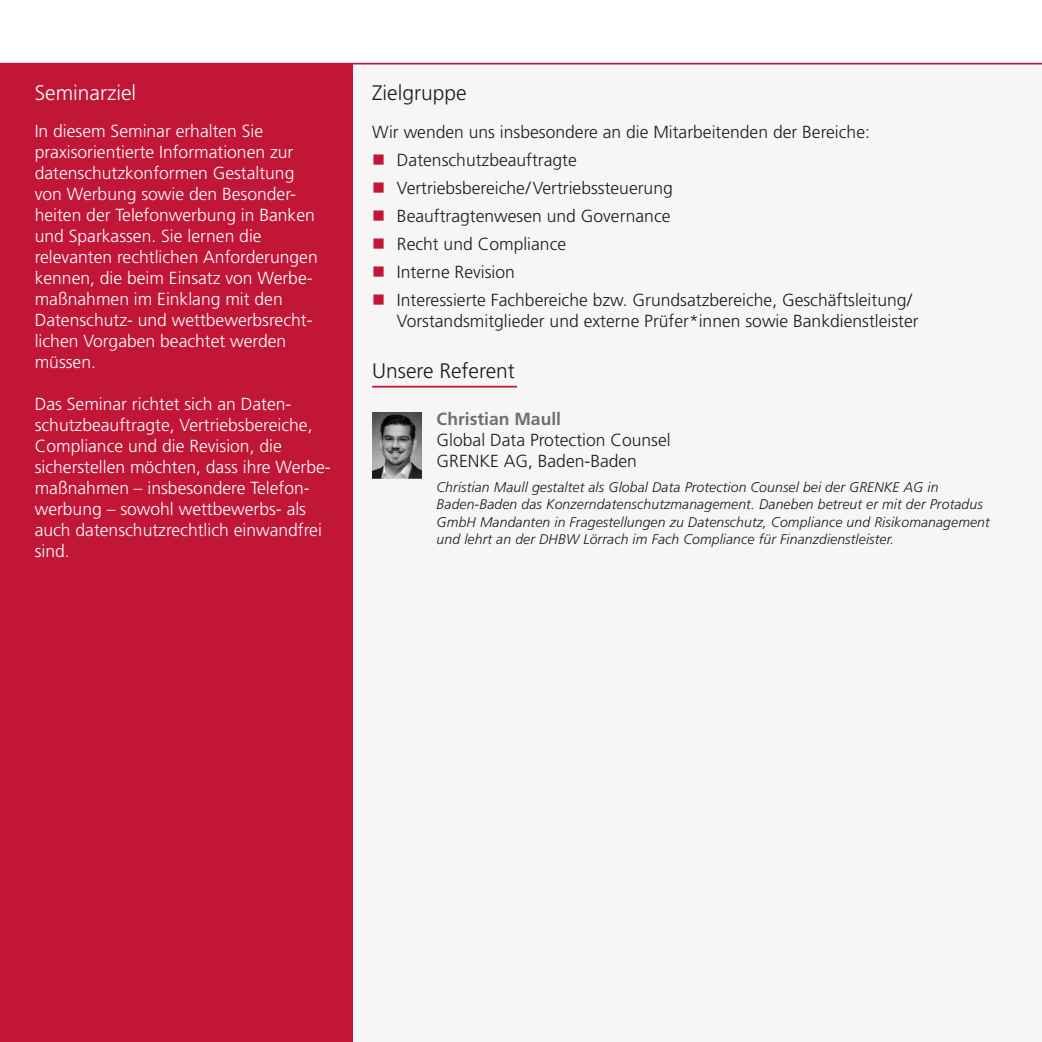
<style>
.page{position:relative;width:1042px;height:1042px;background:#fff}
.page>*{position:absolute;margin:0;border:0;box-sizing:border-box;transform-origin:0 0}
.t1{font:300 21px "Frutiger LT Pro";color:#1d1d1b}
.t2{font:300 21px "Frutiger LT Pro";color:#fff}
.t3{font:300 17.5px "Frutiger LT Pro";color:#fff}
.t4{font:300 17.5px "Frutiger LT Pro";color:#1d1d1b}
.t5{font:700 17.5px "Frutiger LT Pro";color:#6f6f6e}
.t6{font:italic 300 14px "Frutiger LT Pro";letter-spacing:.01em;color:#1d1d1b}
</style>
<div class="page">
<div style="left:352px;top:64px;width:690px;height:978px;background:#f6f6f6"></div>
<div style="left:0;top:64px;width:352px;height:978px;background:#c21636"></div>
<hr style="left:0;top:0;width:1px;height:64px;background:#c21636">
<hr style="left:0;top:63px;width:1042px;height:1px;background:#c21636">
<hr style="left:372px;top:386px;width:145px;height:1px;background:#c21636">
<img style="left:372px;top:412px;width:50px;height:66px">
<p class="t2" style="left:35px;top:84px;width:103px">Seminarziel</p>
<p class="t1" style="left:372px;top:84px;width:96px">Zielgruppe</p>
<p class="t3" style="left:35px;top:124px;width:230px">In diesem Seminar erhalten Sie</p>
<p class="t3" style="left:35px;top:145px;width:260px">praxisorientierte Informationen zur</p>
<p class="t3" style="left:35px;top:166px;width:261px">datenschutzkonformen Gestaltung</p>
<p class="t3" style="left:35px;top:187px;width:263px">von Werbung sowie den Besonder-</p>
<p class="t3" style="left:35px;top:208px;width:282px">heiten der Telefonwerbung in Banken</p>
<p class="t3" style="left:35px;top:229px;width:228px">und Sparkassen. Sie lernen die</p>
<p class="t3" style="left:35px;top:250px;width:284px">relevanten rechtlichen Anforderungen</p>
<p class="t3" style="left:35px;top:271px;width:279px">kennen, die beim Einsatz von Werbe-</p>
<p class="t3" style="left:35px;top:292px;width:249px">maßnahmen im Einklang mit den</p>
<p class="t3" style="left:35px;top:313px;width:279px">Datenschutz- und wettbewerbsrecht-</p>
<p class="t3" style="left:35px;top:334px;width:253px">lichen Vorgaben beachtet werden</p>
<p class="t3" style="left:35px;top:355px;width:63px">müssen.</p>
<p class="t3" style="left:35px;top:397px;width:258px">Das Seminar richtet sich an Daten-</p>
<p class="t3" style="left:35px;top:418px;width:279px">schutzbeauftragte, Vertriebsbereiche,</p>
<p class="t3" style="left:35px;top:439px;width:249px">Compliance und die Revision, die</p>
<p class="t3" style="left:35px;top:460px;width:297px">sicherstellen möchten, dass ihre Werbe-</p>
<p class="t3" style="left:35px;top:481px;width:276px">maßnahmen – insbesondere Telefon-</p>
<p class="t3" style="left:35px;top:502px;width:273px">werbung – sowohl wettbewerbs- als</p>
<p class="t3" style="left:35px;top:523px;width:289px">auch datenschutzrechtlich einwandfrei</p>
<p class="t3" style="left:35px;top:544px;width:37px">sind.</p>
<p class="t4" style="left:372px;top:125px;width:499px">Wir wenden uns insbesondere an die Mitarbeitenden der Bereiche:</p>
<p class="t4" style="left:397px;top:153px;width:181px">Datenschutzbeauftragte</p>
<p class="t4" style="left:397px;top:181px;width:277px">Vertriebsbereiche / Vertriebssteuerung</p>
<p class="t4" style="left:397px;top:209px;width:275px">Beauftragtenwesen und Governance</p>
<p class="t4" style="left:397px;top:237px;width:171px">Recht und Compliance</p>
<p class="t4" style="left:397px;top:265px;width:119px">Interne Revision</p>
<p class="t4" style="left:397px;top:293px;width:517px">Interessierte Fachbereiche bzw. Grundsatzbereiche, Geschäftsleitung /</p>
<p class="t4" style="left:397px;top:314px;width:523px">Vorstandsmitglieder und externe Prüfer*innen sowie Bankdienstleister</p>
<p class="t1" style="left:372px;top:362px;width:144px">Unsere Referent</p>
<p class="t5" style="left:437px;top:412px;width:126px">Christian Maull</p>
<p class="t4" style="left:437px;top:433px;width:236px">Global Data Protection Counsel</p>
<p class="t4" style="left:437px;top:454px;width:202px">GRENKE AG, Baden-Baden</p>
<p class="t6" style="left:437px;top:481px;width:503px">Christian Maull gestaltet als Global Data Protection Counsel bei der GRENKE AG in</p>
<p class="t6" style="left:437px;top:499px;width:548px">Baden-Baden das Konzerndatenschutzmanagement. Daneben betreut er mit der Protadus</p>
<p class="t6" style="left:437px;top:516px;width:555px">GmbH Mandanten in Fragestellungen zu Datenschutz, Compliance und Risikomanagement</p>
<p class="t6" style="left:437px;top:534px;width:459px">und lehrt an der DHBW Lörrach im Fach Compliance für Finanzdienstleister.</p>
</div>
